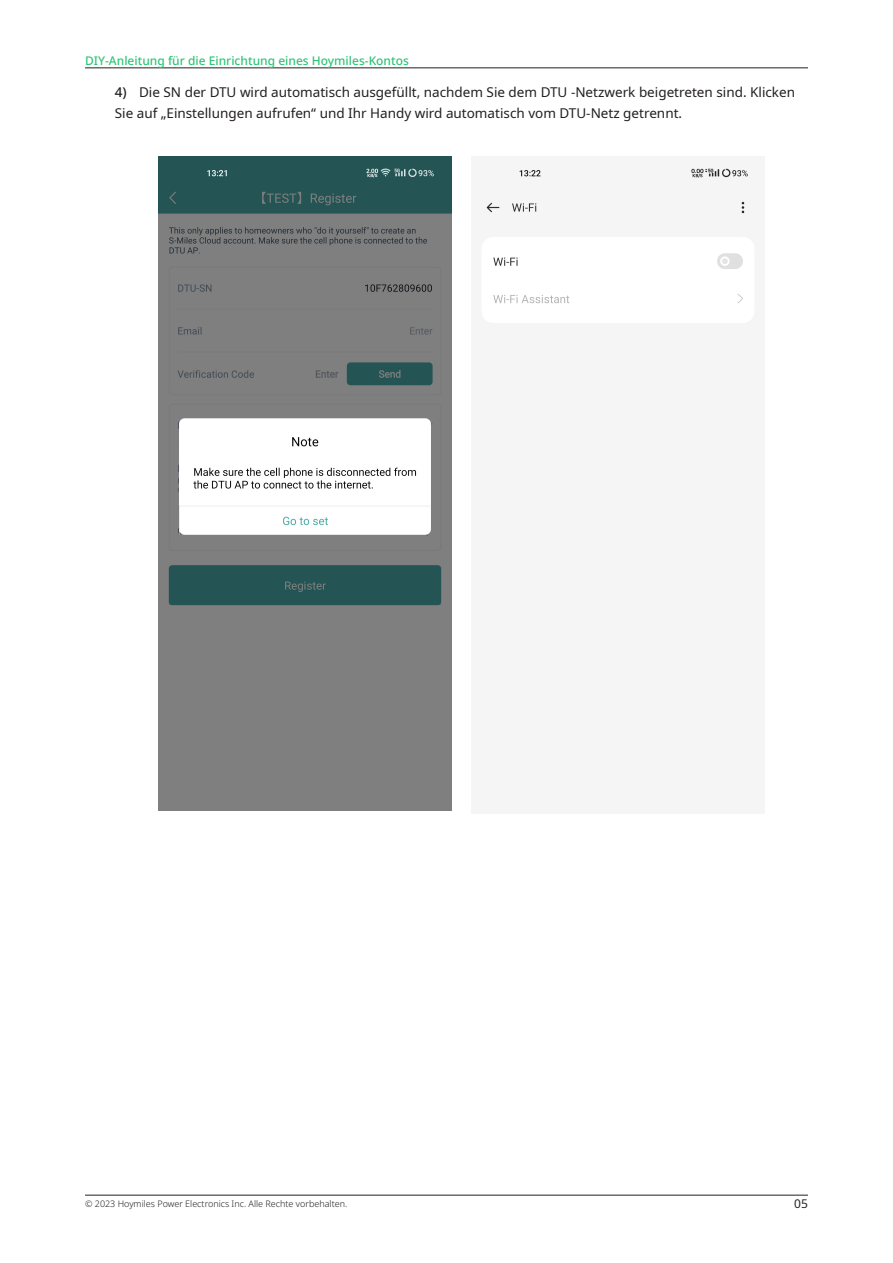
<style>
.page{position:relative;width:893px;height:1263px;background:#fff}
.page>*{position:absolute;margin:0;border:0;box-sizing:border-box;transform-origin:0 0}
.Body{font:13.5px/21px "Noto Sans";color:#231f20}
.t1{font:500 12px "Noto Sans";color:#31c477}
.t2{font:12px "Noto Sans";color:#231f20}
.t3{font:300 9px "Noto Sans";color:#231f20}
.s1{font-weight:500}
</style>
<div class="page">
<hr style="left:85px;top:68px;width:723px;height:1px;background:#231f20">
<hr style="left:85px;top:1195px;width:723px;height:1px;background:#231f20">
<img style="left:158px;top:157px;width:293px;height:654px">
<img style="left:481px;top:167px;width:273px;height:155px">
<p class="t1" style="left:85px;top:52px;width:325px">DIY-Anleitung für die Einrichtung eines Hoymiles-Kontos</p>
<p class="Body" style="left:115px;top:82px;width:682px"><span class="s1">4)</span> Die SN der DTU wird automatisch ausgefüllt, nachdem Sie dem DTU -Netzwerk beigetreten sind. Klicken<br>Sie auf „Einstellungen aufrufen“ und Ihr Handy wird automatisch vom DTU-Netz getrennt.</p>
<p class="t3" style="left:85px;top:1197px;width:264px">© 2023 Hoymiles Power Electronics Inc. Alle Rechte vorbehalten.</p>
<p class="t2" style="left:794px;top:1195px;width:15px">05</p>
</div>
